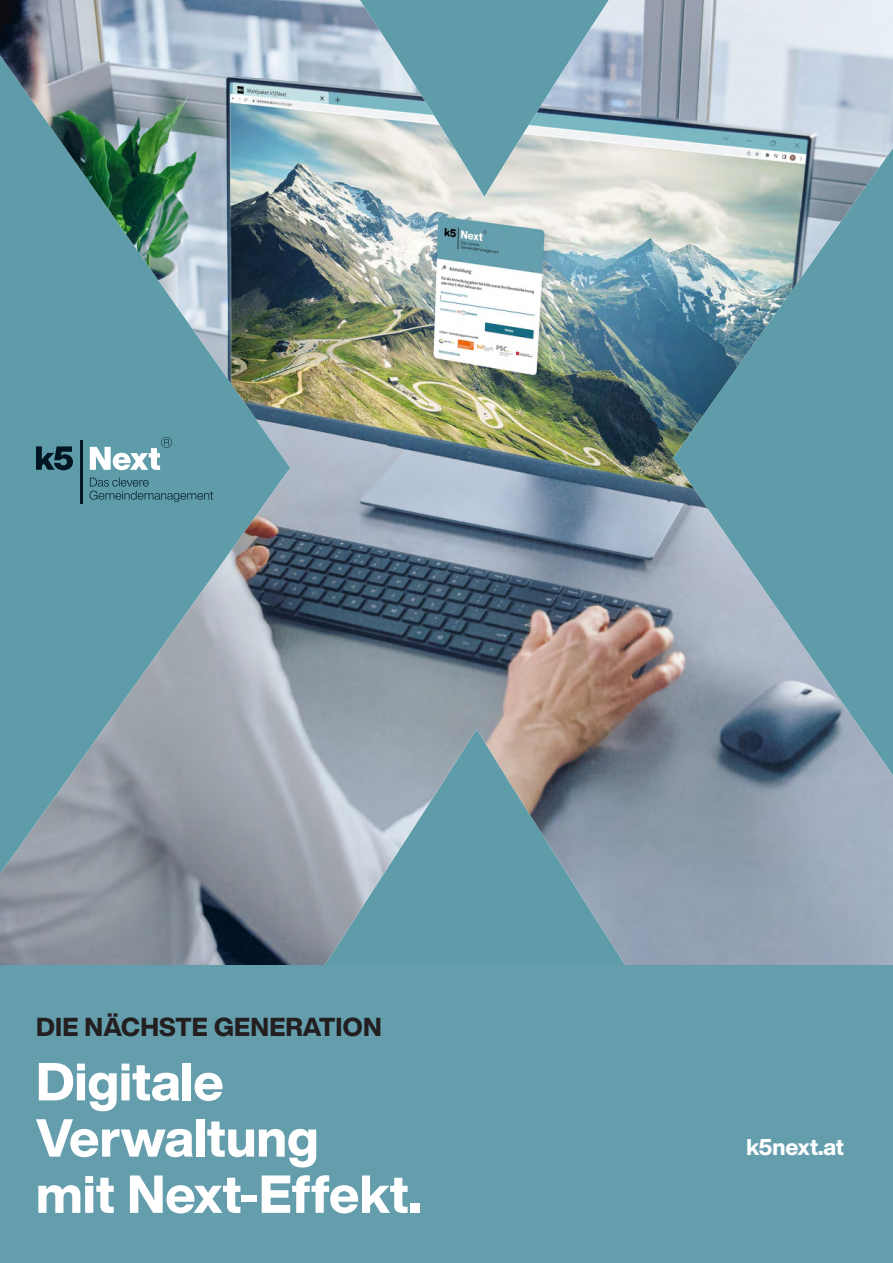
<style>
.page{position:relative;width:893px;height:1263px;background:#fff}
.page>*{position:absolute;margin:0;border:0;box-sizing:border-box;transform-origin:0 0}
.t1{font:800 52.5px/56.2px "Helvetica Now Display";color:#fff}
.t2{font:800 25.5px "Helvetica Now Display";letter-spacing:.01em;color:#231f20}
.t3{font:800 22.5px "Helvetica Now Display";letter-spacing:-.005em;color:#fff}
</style>
<div class="page">
<img style="left:0;top:0;width:893px;height:965px">
<div style="left:0;top:965px;width:893px;height:298px;background:#649dac"></div>
<svg style="left:90px;top:437px;width:82px;height:33px"></svg>
<svg style="left:36px;top:446px;width:37px;height:24px"></svg>
<hr style="left:80px;top:440px;width:2px;height:64px;background:#011622">
<svg style="left:90px;top:478px;width:123px;height:24px;background:#528b98"></svg>
<p class="t2" style="left:36px;top:1009px;width:347px">DIE NÄCHSTE GENERATION</p>
<p class="t1" style="left:36px;top:1053px;width:387px">Digitale<br>Verwaltung<br>mit Next-Effekt.</p>
<p class="t3" style="left:746px;top:1132px;width:99px">k5next.at</p>
</div>
